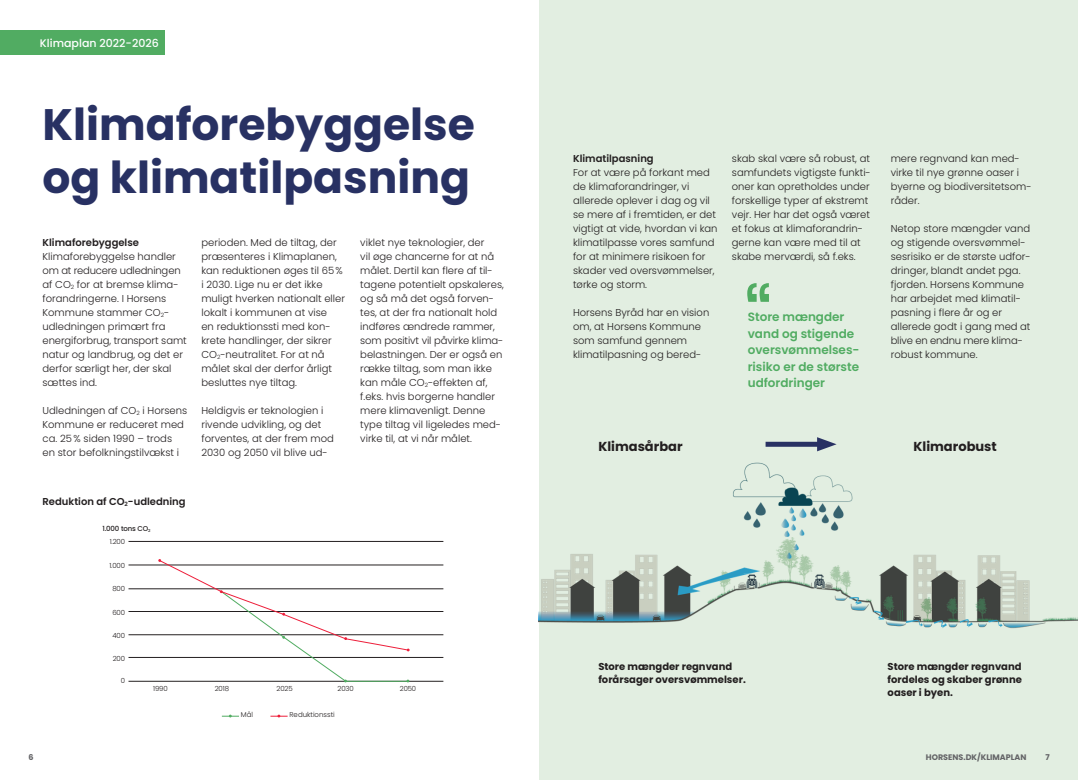
<style>
.page{position:relative;width:1078px;height:780px;background:#fff}
.page>*{position:absolute;margin:0;border:0;box-sizing:border-box;transform-origin:0 0}
.overskrift{font:700 44px/52.8px "Poppins";color:#283163}
.Brød{font:700 13px "Poppins";color:#231f20}
.t1{font:600 12px/16.4px "Poppins";color:#51ac62}
.t2{font:500 11px "Poppins";color:#fff}
.Brød-2{font:300 10px/14px "Poppins";color:#231f20}
.Brød-3{font:700 10px/13px "Poppins";color:#231f20}
.underrubrik{font:600 10px "Poppins";color:#231f20}
.t3{font:700 8px "Poppins";color:#636366}
.Brød-4{font:300 7px "Poppins";letter-spacing:-.02em;color:#231f20}
.Brød-5{font:300 7px "Poppins";color:#231f20}
.Brød-6{font:500 7px "Poppins";letter-spacing:-.02em;color:#231f20}
.s1{font-size:5.8px}
.s2{font-size:4.1px}
</style>
<div class="page">
<hr style="left:128px;top:681px;width:315px;height:1px;background:#231f20">
<hr style="left:128px;top:541px;width:315px;height:1px;background:#231f20">
<hr style="left:128px;top:564px;width:315px;height:1px;background:#231f20">
<hr style="left:128px;top:588px;width:315px;height:1px;background:#231f20">
<hr style="left:128px;top:611px;width:315px;height:1px;background:#231f20">
<hr style="left:128px;top:634px;width:315px;height:1px;background:#231f20">
<hr style="left:128px;top:657px;width:315px;height:1px;background:#231f20">
<svg style="left:158px;top:559px;width:251px;height:123px"></svg>
<div style="left:539px;top:0;width:538px;height:780px;background:#e2eee1"></div>
<svg style="left:222px;top:714px;width:17px;height:3px"></svg>
<svg style="left:270px;top:714px;width:17px;height:3px"></svg>
<svg style="left:747px;top:283px;width:21px;height:19px"></svg>
<div style="left:0;top:30px;width:164px;height:25px;background:#51ac62"></div>
<img style="left:539px;top:441px;width:538px;height:188px">
<div style="left:600px;top:436px;width:90px;height:29px;background:#e2eee1"></div>
<div style="left:912px;top:435px;width:141px;height:38px;background:#e2eee1"></div>
<div style="left:773px;top:434px;width:84px;height:28px;background:#e2eee1"></div>
<div style="left:765px;top:442px;width:60px;height:5px;background:#283163"></div>
<svg style="left:816px;top:437px;width:20px;height:14px"></svg>
<p class="t2" style="left:40px;top:37px;width:120px">Klimaplan 2022-2026</p>
<p class="overskrift" style="left:43px;top:98px;width:434px">Klimaforebyggelse og klimatilpasning</p>
<p class="underrubrik" style="left:43px;top:237px;width:98px">Klimaforebyggelse</p>
<p class="Brød-2" style="left:43px;top:250px;width:146px">Klimaforebyggelse handler om at reducere udledningen af CO<span class="s1">2</span> for at bremse klima&shy;forandringerne. I Horsens<br>Kommune stammer CO<span class="s1">2</span>- udledningen primært fra energiforbrug, transport samt natur og landbrug, og det er derfor særligt her, der skal sættes ind.</p>
<p class="Brød-2" style="left:43px;top:404px;width:146px">Udledningen af CO<span class="s1">2</span> i Horsens<br>Kommune er reduceret med ca. 25 % siden 1990 – trods<br>en stor befolkningstilvækst i</p>
<p class="Brød-2" style="left:201px;top:236px;width:145px">perioden. Med de tiltag, der præsenteres i Klimaplanen, kan reduktionen øges til 65% i 2030. Lige nu er det ikke muligt hverken nationalt eller lokalt i kommunen at vise<br>en reduktionssti med kon&shy;krete handlinger, der sikrer<br>CO<span class="s1">2</span>-neutralitet. For at nå målet skal der derfor årligt besluttes nye tiltag.</p>
<p class="Brød-2" style="left:201px;top:404px;width:134px">Heldigvis er teknologien i rivende udvikling, og det forventes, at der frem mod<br>2030 og 2050 vil blive ud-</p>
<p class="underrubrik" style="left:43px;top:496px;width:145px">Reduktion af CO<span class="s1">2</span>-udledning</p>
<p class="Brød-6" style="left:102px;top:524px;width:50px">1.000 tons CO<span class="s2">2</span></p>
<p class="Brød-4" style="left:110px;top:537px;width:17px">1.200</p>
<p class="Brød-4" style="left:109px;top:561px;width:17px">1.000</p>
<p class="Brød-4" style="left:112px;top:584px;width:14px">800</p>
<p class="Brød-4" style="left:112px;top:608px;width:14px">600</p>
<p class="Brød-4" style="left:112px;top:631px;width:14px">400</p>
<p class="Brød-4" style="left:113px;top:654px;width:14px">200</p>
<p class="Brød-4" style="left:121px;top:676px;width:6px">0</p>
<p class="Brød-2" style="left:360px;top:236px;width:145px">viklet nye teknologier, der<br>vil øge chancerne for at nå målet. Dertil kan flere af til&shy;tagene potentielt opskaleres, og så må det også forven&shy;tes, at der fra nationalt hold indføres ændrede rammer, som positivt vil påvirke klima&shy;belastningen. Der er også en række tiltag, som man ikke kan måle CO<span class="s1">2</span>-effekten af, f.eks. hvis borgerne handler mere klimavenligt. Denne type tiltag vil ligeledes med&shy;virke til, at vi når målet.</p>
<p class="Brød-4" style="left:153px;top:684px;width:16px">1990</p>
<p class="Brød-4" style="left:215px;top:684px;width:16px">2018</p>
<p class="Brød-4" style="left:276px;top:684px;width:18px">2025</p>
<p class="Brød-4" style="left:337px;top:684px;width:18px">2030</p>
<p class="Brød-4" style="left:400px;top:684px;width:18px">2050</p>
<p class="Brød-4" style="left:241px;top:711px;width:14px">Mål</p>
<p class="Brød-5" style="left:289px;top:711px;width:47px">Reduktionssti</p>
<p class="underrubrik" style="left:573px;top:153px;width:82px">Klimatilpasning</p>
<p class="Brød-2" style="left:573px;top:166px;width:146px">For at være på forkant med de klimaforandringer, vi allerede oplever i dag og vil se mere af i fremtiden, er det vigtigt at vide, hvordan vi kan klimatilpasse vores samfund for at minimere risikoen for skader ved oversvømmelser, tørke og storm.</p>
<p class="Brød-2" style="left:573px;top:306px;width:138px">Horsens Byråd har en vision om, at Horsens Kommune som samfund gennem klimatilpasning og bered-</p>
<p class="Brød-2" style="left:731px;top:152px;width:140px">skab skal være så robust, at samfundets vigtigste funkti&shy;oner kan opretholdes under forskellige typer af ekstremt vejr. Her har det også været et fokus at klimaforandrin&shy;gerne kan være med til at skabe merværdi, så f.eks.</p>
<p class="Brød-2" style="left:890px;top:152px;width:142px">mere regnvand kan med&shy;virke til nye grønne oaser i byerne og biodiversitetsom&shy;råder.</p>
<p class="Brød-2" style="left:890px;top:222px;width:141px">Netop store mængder vand og stigende oversvømmel&shy;sesrisiko er de største udfor&shy;dringer, blandt andet pga. fjorden. Horsens Kommune har arbejdet med klimatil&shy;pasning i flere år og er allerede godt i gang med at blive en endnu mere klima&shy;robust kommune.</p>
<p class="t1" style="left:747px;top:309px;width:113px">Store mængder vand og stigende oversvømmelses&shy;risiko er de største udfordringer</p>
<p class="Brød" style="left:598px;top:438px;width:86px">Klimasårbar</p>
<p class="Brød" style="left:913px;top:438px;width:85px">Klimarobust</p>
<p class="Brød-3" style="left:598px;top:659px;width:149px">Store mængder regnvand forårsager oversvømmelser.</p>
<p class="Brød-3" style="left:887px;top:659px;width:136px;text-align:justify">Store mængder regnvand fordeles og skaber grønne oaser i byen.</p>
<p class="t3" style="left:28px;top:752px;width:7px">6</p>
<p class="t3" style="left:925px;top:752px;width:102px">HORSENS.DK/KLIMAPLAN</p>
<p class="t3" style="left:1045px;top:752px;width:6px">7</p>
</div>
